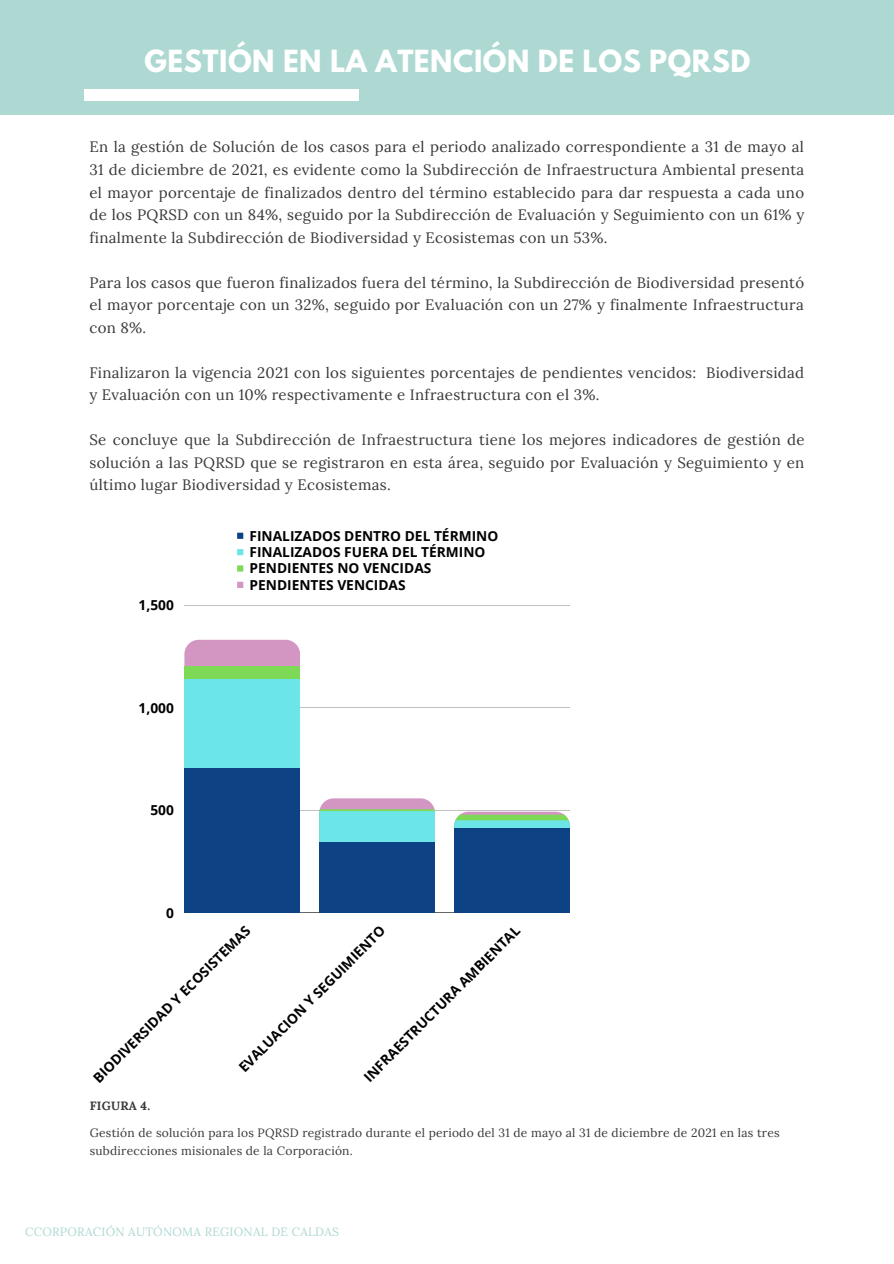
<style>
.page{position:relative;width:894px;height:1264px;background:#fff}
.page>*{position:absolute;margin:0;border:0;box-sizing:border-box;transform-origin:0 0}
.t1{font:700 27px "League Spartan";letter-spacing:.02em;color:#fff}
.t2{font:15px/22.5px "Lora";letter-spacing:.02em;color:#383838;text-align:justify}
.t3{font:700 13.8px "Open Sans";color:#000}
.t4{font:12px/18px "Lora";letter-spacing:.02em;color:#383838}
.t5{font:12px "Lora";letter-spacing:.02em;color:#add9d2}
.t6{font:700 12px "Lora";letter-spacing:.02em;color:#383838}
</style>
<div class="page">
<div style="left:0;top:0;width:893px;height:115px;background:#add9d2"></div>
<div style="left:84px;top:89px;width:274px;height:12px;background:#fff"></div>
<svg style="left:237px;top:532px;width:6px;height:7px"></svg>
<svg style="left:237px;top:549px;width:6px;height:6px"></svg>
<svg style="left:237px;top:565px;width:6px;height:6px"></svg>
<svg style="left:237px;top:581px;width:6px;height:7px"></svg>
<hr style="left:184px;top:605px;width:385px;height:1px;background:#000">
<hr style="left:184px;top:707px;width:385px;height:1px;background:#000">
<hr style="left:184px;top:810px;width:385px;height:1px;background:#000">
<hr style="left:184px;top:912px;width:385px;height:1px;background:#000">
<svg style="left:184px;top:639px;width:116px;height:27px;background:#d59cc6"></svg>
<div style="left:184px;top:666px;width:116px;height:246px;background:#7ed957"></div>
<div style="left:184px;top:679px;width:116px;height:233px;background:#6ce5e8"></div>
<svg style="left:319px;top:798px;width:116px;height:44px;background:#88d2d9"></svg>
<svg style="left:454px;top:811px;width:115px;height:17px;background:#8dd6b6"></svg>
<div style="left:184px;top:768px;width:116px;height:144px;background:#0d4284"></div>
<div style="left:319px;top:842px;width:116px;height:70px;background:#0d4284"></div>
<div style="left:454px;top:828px;width:115px;height:84px;background:#0d4284"></div>
<p class="t1" style="left:144px;top:48px;width:607px">GESTIÓN EN LA ATENCIÓN DE LOS PQRSD</p>
<p class="t2" style="left:89px;top:136px;width:716px">En la gestión de Solución de los casos para el periodo analizado correspondiente a 31 de mayo al 31 de diciembre de 2021, es evidente como la Subdirección de Infraestructura Ambiental presenta el mayor porcentaje de finalizados dentro del término establecido para dar respuesta a cada uno de los PQRSD con un 84%, seguido por la Subdirección de Evaluación y Seguimiento con un 61% y finalmente la Subdirección de Biodiversidad y Ecosistemas con un 53%.</p>
<p class="t2" style="left:89px;top:271px;width:716px">Para los casos que fueron finalizados fuera del término, la Subdirección de Biodiversidad presentó el mayor porcentaje con un 32%, seguido por Evaluación con un 27% y finalmente Infraestructura con 8%.</p>
<p class="t2" style="left:89px;top:361px;width:716px">Finalizaron la vigencia 2021 con los siguientes porcentajes de pendientes vencidos: Biodiversidad y Evaluación con un 10% respectivamente e Infraestructura con el 3%.</p>
<p class="t2" style="left:89px;top:428px;width:716px">Se concluye que la Subdirección de Infraestructura tiene los mejores indicadores de gestión de solución a las PQRSD que se registraron en esta área, seguido por Evaluación y Seguimiento y en último lugar Biodiversidad y Ecosistemas.</p>
<p class="t3" style="left:249px;top:526px;width:250px">FINALIZADOS DENTRO DEL TÉRMINO</p>
<p class="t3" style="left:249px;top:542px;width:237px">FINALIZADOS FUERA DEL TÉRMINO</p>
<p class="t3" style="left:249px;top:558px;width:183px">PENDIENTES NO VENCIDAS</p>
<p class="t3" style="left:249px;top:575px;width:158px">PENDIENTES VENCIDAS</p>
<p class="t3" style="left:138px;top:595px;width:37px">1,500</p>
<p class="t3" style="left:138px;top:698px;width:37px">1,000</p>
<p class="t3" style="left:150px;top:800px;width:25px">500</p>
<p class="t3" style="left:166px;top:903px;width:9px">0</p>
<p class="t3" style="left:89px;top:1073px;width:217px;rotate:-45deg">BIODIVERSIDAD Y ECOSISTEMAS</p>
<p class="t3" style="left:359px;top:1072px;width:215px;rotate:-45deg">INFRAESTRUCTURA AMBIENTAL</p>
<p class="t3" style="left:234px;top:1062px;width:202px;rotate:-45deg">EVALUACION Y SEGUIMIENTO</p>
<p class="t6" style="left:90px;top:1098px;width:62px">FIGURA 4.</p>
<p class="t4" style="left:90px;top:1123px;width:691px">Gestión de solución para los PQRSD registrado durante el periodo del 31 de mayo al 31 de diciembre de 2021 en las tres subdirecciones misionales de la Corporación.</p>
<p class="t5" style="left:25px;top:1223px;width:315px">CCORPORACIÓN AUTÓNOMA REGIONAL DE CALDAS</p>
</div>
